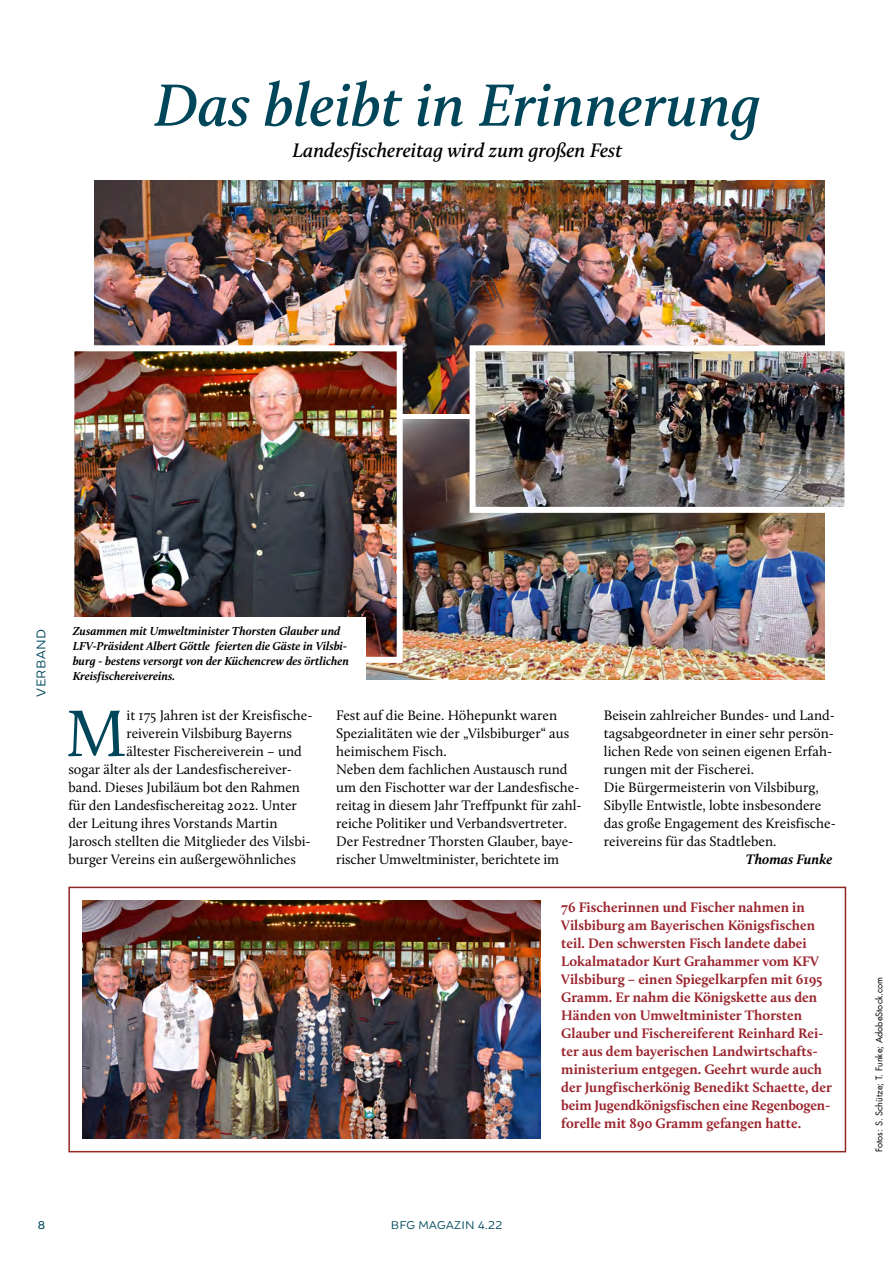
<style>
.page{position:relative;width:893px;height:1263px;background:#fff}
.page>*{position:absolute;margin:0;border:0;box-sizing:border-box;transform-origin:0 0}
.Fließtext_Call_reg{font:67.95px "Calluna";color:#00465a}
.Titel_30_30{font:italic 600 61.5px "Calluna";color:#00465a}
._02a_Motto_Call_Sem{font:italic 600 20.25px "Calluna";color:#000}
.Fließtext_Call_reg-2{font:14.25px/18px "Calluna";color:#000}
.Fließtext_Call_reg-3{font:700 14.25px/18px "Calluna";color:#9a242d}
.Fließtext_Call_reg-4{font:italic 700 14.25px "Calluna";color:#000}
.t1{font:13.5px "Brocha";letter-spacing:.03em;color:#00485d}
.BU_Call_Bold_it_8{font:italic 700 12px/15px "Calluna";color:#000}
.t2{font:12px "Brocha";letter-spacing:.03em;color:#00485d}
.t3{font:12px "Brocha";color:#00485d}
.Fotocredit{font:9px "Futura Std";color:#000}
</style>
<div class="page">
<div style="left:68px;top:887px;width:778px;height:265px;border:2px solid #912723"></div>
<img style="left:94px;top:180px;width:731px;height:233px">
<img style="left:83px;top:900px;width:457px;height:238px">
<img style="left:366px;top:420px;width:459px;height:259px">
<img style="left:477px;top:352px;width:366px;height:154px">
<div style="left:470px;top:345px;width:380px;height:168px;border:6px solid #fff"></div>
<img style="left:75px;top:352px;width:321px;height:304px">
<div style="left:68px;top:345px;width:335px;height:318px;border:6px solid #fff"></div>
<div style="left:68px;top:617px;width:298px;height:75px;background:#fff"></div>
<p class="Titel_30_30" style="left:154px;top:67px;width:608px">Das bleibt in Erinnerung</p>
<p class="_02a_Motto_Call_Sem" style="left:292px;top:138px;width:331px">Landesfischereitag wird zum großen Fest</p>
<p class="t1" style="left:33px;top:697px;width:69px;rotate:-90deg">VERBAND</p>
<p class="BU_Call_Bold_it_8" style="left:73px;top:623px;width:278px">Zusammen mit Umweltminister Thorsten Glauber und LFV-Präsident Albert Göttle feierten die Gäste in Vilsbi&shy;burg - bestens versorgt von der Küchencrew des örtlichen Kreisfischereivereins.</p>
<p class="Fließtext_Call_reg" style="left:65px;top:692px;width:63px">M</p>
<p class="Fließtext_Call_reg-2" style="left:127px;top:706px;width:188px">it 175 Jahren ist der Kreisfische-</p>
<p class="Fließtext_Call_reg-2" style="left:127px;top:724px;width:167px">reiverein Vilsbiburg Bayerns</p>
<p class="Fließtext_Call_reg-2" style="left:127px;top:742px;width:177px">ältester Fischereiverein – und</p>
<p class="Fließtext_Call_reg-2" style="left:68px;top:760px;width:225px">sogar älter als der Landesfischereiver-</p>
<p class="Fließtext_Call_reg-2" style="left:68px;top:778px;width:233px">band. Dieses Jubiläum bot den Rahmen</p>
<p class="Fließtext_Call_reg-2" style="left:68px;top:796px;width:230px">für den Landesfischereitag 2022. Unter</p>
<p class="Fließtext_Call_reg-2" style="left:68px;top:814px;width:211px">der Leitung ihres Vorstands Martin</p>
<p class="Fließtext_Call_reg-2" style="left:68px;top:832px;width:244px">Jarosch stellten die Mitglieder des Vilsbi-</p>
<p class="Fließtext_Call_reg-2" style="left:68px;top:850px;width:229px">burger Vereins ein außergewöhnliches</p>
<p class="Fließtext_Call_reg-2" style="left:336px;top:706px;width:235px">Fest auf die Beine. Höhepunkt waren<br>Spezialitäten wie der „Vilsbiburger“ aus heimischem Fisch.</p>
<p class="Fließtext_Call_reg-2" style="left:336px;top:760px;width:247px">Neben dem fachlichen Austausch rund um den Fischotter war der Landesfische&shy;reitag in diesem Jahr Treffpunkt für zahl&shy;reiche Politiker und Verbandsvertreter.</p>
<p class="Fließtext_Call_reg-2" style="left:336px;top:832px;width:239px">Der Festredner Thorsten Glauber, baye&shy;rischer Umweltminister, berichtete im</p>
<p class="Fließtext_Call_reg-2" style="left:604px;top:706px;width:233px">Beisein zahlreicher Bundes- und Land&shy;tagsabgeordneter in einer sehr persön&shy;lichen Rede von seinen eigenen Erfah&shy;rungen mit der Fischerei.<br>Die Bürgermeisterin von Vilsbiburg, Sibylle Entwistle, lobte insbesondere das große Engagement des Kreisfische&shy;reivereins für das Stadtleben.</p>
<p class="Fließtext_Call_reg-4" style="left:746px;top:850px;width:88px">Thomas Funke</p>
<p class="Fließtext_Call_reg-3" style="left:561px;top:897px;width:272px">76 Fischerinnen und Fischer nahmen in Vilsbiburg am Bayerischen Königsfischen teil. Den schwersten Fisch landete dabei Lokalmatador Kurt Grahammer vom KFV Vilsbiburg – einen Spiegelkarpfen mit 6195<br>Gramm. Er nahm die Königskette aus den Händen von Umweltminister Thorsten Glauber und Fischereiferent Reinhard Rei&shy;ter aus dem bayerischen Landwirtschafts&shy;ministerium entgegen. Geehrt wurde auch der Jungfischerkönig Benedikt Schaette, der beim Jugendkönigsfischen eine Regenbogen&shy;forelle mit 890 Gramm gefangen hatte.</p>
<p class="t3" style="left:38px;top:1218px;width:9px">8</p>
<p class="t2" style="left:391px;top:1218px;width:113px">BFG MAGAZIN 4.22</p>
<p class="Fotocredit" style="left:873px;top:1152px;width:177px;rotate:-90deg">Fotos: S. Schütze; T. Funke; AdobeStock.com</p>
</div>
